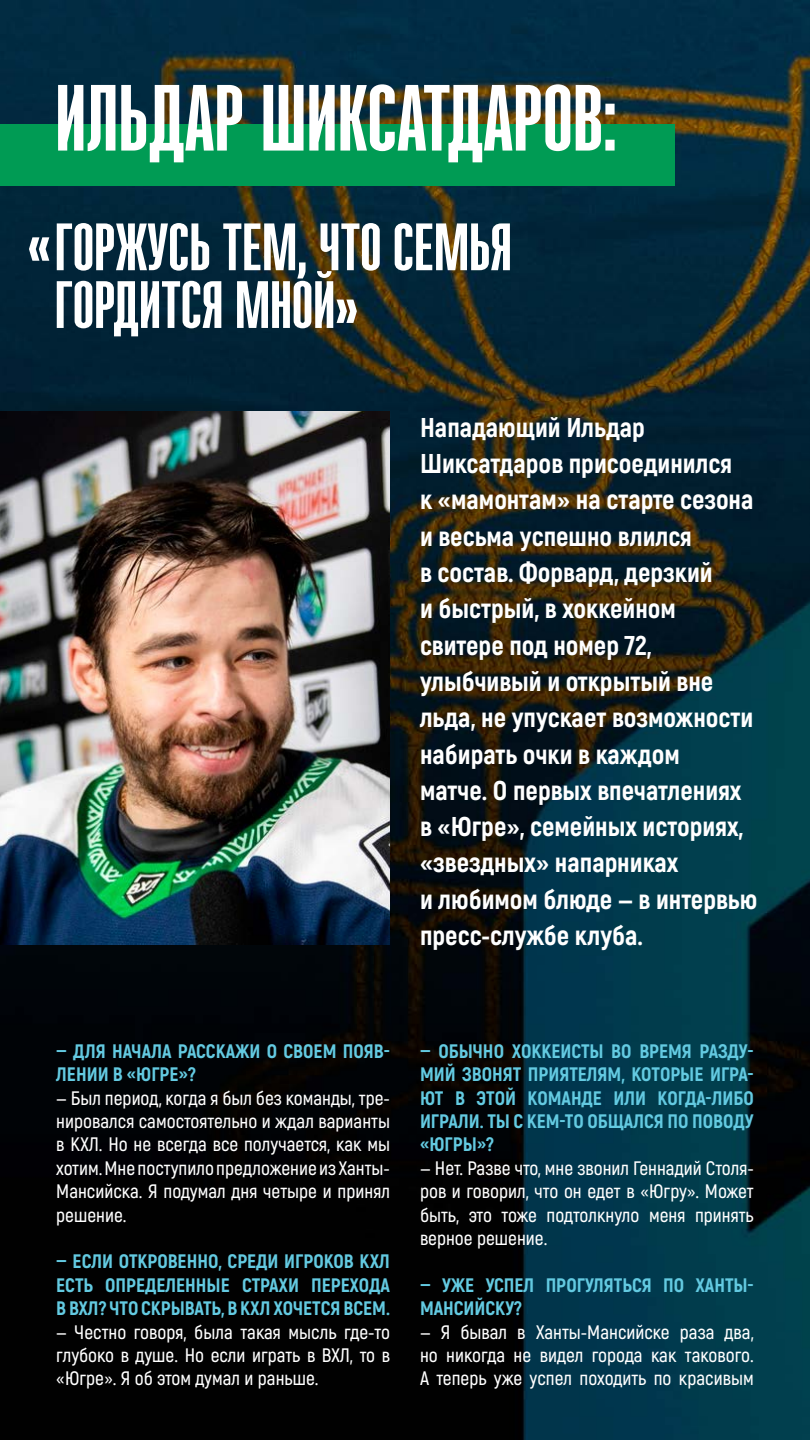
<style>
.page{position:relative;width:810px;height:1440px;background:#fff}
.page>*{position:absolute;margin:0;border:0;box-sizing:border-box;transform-origin:0 0}
.t1{font:700 93.75px "Ristretto Pro";color:#fff}
.t2{font:700 66.82px/57.8px "Ristretto Pro";color:#fff}
.t3{font:800 27.22px/36.3px "Akrobat";color:#fff}
.t4{font:600 19.5px/23.4px "Akrobat";color:#fff;text-align:justify}
.t5{font:800 19.5px/23.4px "Akrobat";color:#63cae1}
</style>
<div class="page">
<img style="left:0;top:0;width:810px;height:1440px">
<div style="left:0;top:124px;width:675px;height:62px;background:#009b54"></div>
<img style="left:0;top:412px;width:390px;height:533px">
<h1 class="t1" style="left:55px;top:63px;width:563px">ИЛЬДАР ШИКСАТДАРОВ:</h1>
<h2 class="t2" style="left:55px;top:218px;width:459px">ГОРЖУСЬ ТЕМ, ЧТО СЕМЬЯ<br>ГОРДИТСЯ МНОЙ»</h2>
<h2 class="t2" style="left:28px;top:214px;width:24px">«</h2>
<p class="t3" style="left:420px;top:409px;width:339px">Нападающий Ильдар<br>Шиксатдаров присоединился<br>к «мамонтам» на старте сезона и весьма успешно влился<br>в состав. Форвард, дерзкий<br>и быстрый, в хоккейном свитере под номер 72, улыбчивый и открытый вне льда, не упускает возможности набирать очки в каждом<br>матче. О первых впечатлениях в «Югре», семейных историях, «звездных» напарниках<br>и любимом блюде — в интервью пресс-службе клуба.</p>
<p class="t5" style="left:56px;top:1039px;width:335px">— ДЛЯ НАЧАЛА РАССКАЖИ О СВОЕМ ПОЯВ-<br>ЛЕНИИ В «ЮГРЕ»?</p>
<p class="t4" style="left:56px;top:1086px;width:335px">— Был период, когда я был без команды, тре&shy;нировался самостоятельно и ждал варианты в КХЛ. Но не всегда все получается, как мы хотим. Мне поступило предложение из Ханты-Мансийска. Я подумал дня четыре и принял решение.</p>
<p class="t5" style="left:56px;top:1250px;width:335px;text-align:justify">— ЕСЛИ ОТКРОВЕННО, СРЕДИ ИГРОКОВ КХЛ ЕСТЬ ОПРЕДЕЛЕННЫЕ СТРАХИ ПЕРЕХОДА В ВХЛ? ЧТО СКРЫВАТЬ, В КХЛ ХОЧЕТСЯ ВСЕМ.</p>
<p class="t4" style="left:56px;top:1320px;width:335px">— Честно говоря, была такая мысль где-то глубоко в душе. Но если играть в ВХЛ, то в «Югре». Я об этом думал и раньше.</p>
<p class="t5" style="left:420px;top:1039px;width:335px;text-align:justify">— ОБЫЧНО ХОККЕИСТЫ ВО ВРЕМЯ РАЗДУ-МИЙ ЗВОНЯТ ПРИЯТЕЛЯМ, КОТОРЫЕ ИГРА-ЮТ В ЭТОЙ КОМАНДЕ ИЛИ КОГДА-ЛИБО ИГРАЛИ. ТЫ С КЕМ-ТО ОБЩАЛСЯ ПО ПОВОДУ «ЮГРЫ»?</p>
<p class="t4" style="left:420px;top:1156px;width:335px">— Нет. Разве что, мне звонил Геннадий Столя&shy;ров и говорил, что он едет в «Югру». Может быть, это тоже подтолкнуло меня принять верное решение.</p>
<p class="t5" style="left:420px;top:1273px;width:335px">— УЖЕ УСПЕЛ ПРОГУЛЯТЬСЯ ПО ХАНТЫ-<br>МАНСИЙСКУ?</p>
<p class="t4" style="left:420px;top:1320px;width:335px">— Я бывал в Ханты-Мансийске раза два, но никогда не видел города как такового.<br>А теперь уже успел походить по красивым</p>
</div>
